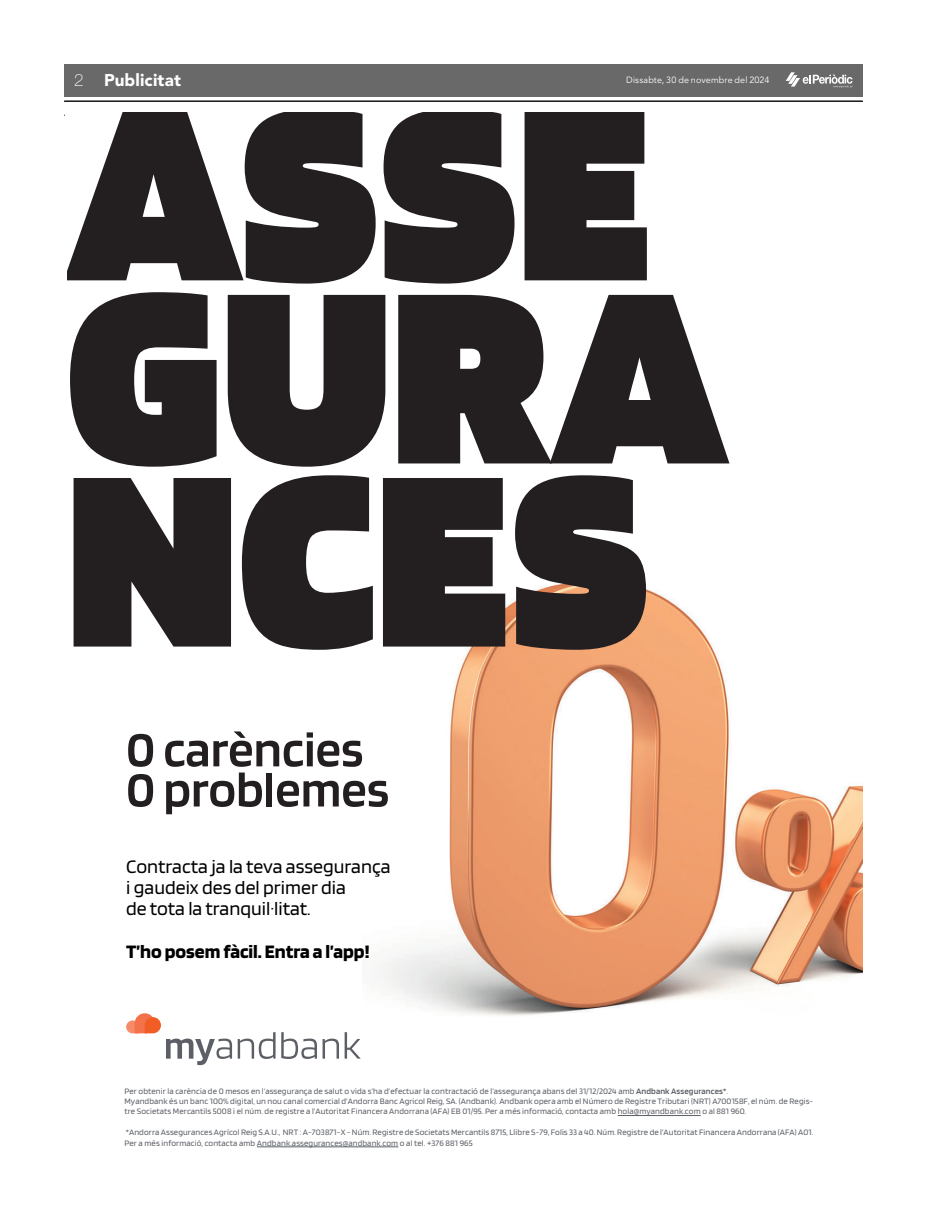
<style>
.page{position:relative;width:927px;height:1220px;background:#fff}
.page>*{position:absolute;margin:0;border:0;box-sizing:border-box;transform-origin:0 0}
.t1{font:900 268.8px "Blinker";color:#231f20}
.t2{font:600 51px/40.1px "Blinker";color:#231f20}
.t3{font:19.9px/21.2px "Blinker";color:#000001}
.t4{font:700 19.9px "Blinker";color:#000001}
.t5{font:900 17px "Avenir LT Std";letter-spacing:.01em;color:#fff}
.t6{font:9px "Avenir LT Std";letter-spacing:.015em;color:#fff}
.t7{font:8.7px/10.4px "Blinker";letter-spacing:.01em;color:#5c6066}
.s1{font-family:"Helvetica Neue LT Std";font-weight:100}
.s2{font-weight:600}
</style>
<div class="page">
<div style="left:64px;top:64px;width:798px;height:32px;background:#696969"></div>
<svg style="left:786px;top:72px;width:66px;height:16px"></svg>
<hr style="left:64px;top:101px;width:798px;height:1px;background:#231f20">
<img style="left:376px;top:581px;width:486px;height:435px">
<svg style="left:166px;top:1038px;width:66px;height:27px"></svg>
<svg style="left:238px;top:1032px;width:37px;height:27px"></svg>
<svg style="left:281px;top:1032px;width:80px;height:27px"></svg>
<svg style="left:126px;top:1020px;width:13px;height:13px"></svg>
<div style="left:135px;top:1013px;width:20px;height:20px;background:#f3724a;border-radius:10px"></div>
<div style="left:145px;top:1017px;width:16px;height:16px;background:#f25c25;border-radius:8px"></div>
<hr style="left:617px;top:1115px;width:84px;height:1px;background:#5c6066">
<hr style="left:257px;top:1146px;width:141px;height:1px;background:#5c6066">
<h3 class="t5" style="left:74px;top:70px;width:108px"><span class="s1">2</span> Publicitat</h3>
<p class="t6" style="left:626px;top:75px;width:145px">Dissabte, 30 de novembre del 2024</p>
<h1 class="t1" style="left:66px;top:52px;width:587px">ASSE</h1>
<h1 class="t1" style="left:66px;top:235px;width:662px">GURA</h1>
<h1 class="t1" style="left:66px;top:418px;width:584px">NCES</h1>
<h2 class="t2" style="left:126px;top:730px;width:265px">0 carències<br>0 problemes</h2>
<h3 class="t3" style="left:126px;top:856px;width:266px">Contracta ja la teva assegurança i gaudeix des del primer dia<br>de tota la tranquil·litat.</h3>
<h3 class="t4" style="left:126px;top:941px;width:245px">T’ho posem fàcil. Entra a l’app!</h3>
<p class="t7" style="left:124px;top:1086px;width:690px">Per obtenir la carència de 0 mesos en l’assegurança de salut o vida s’ha d’efectuar la contractació de l’assegurança abans del 31/12/2024 amb <span class="s2">Andbank Assegurances*</span>.<br>Myandbank és un banc 100% digital, un nou canal comercial d’Andorra Banc Agricol Reig, SA. (Andbank). Andbank opera amb el Número de Registre Tributari (NRT) A700158F, el núm. de Regis&shy;tre Societats Mercantils 5008 i el núm. de registre a l’Autoritat Financera Andorrana (AFA) EB 01/95. Per a més informació, contacta amb hola@myandbank.com o al 881 960.</p>
<p class="t7" style="left:124px;top:1127px;width:690px">*Andorra Assegurances Agrícol Reig S.A.U., NRT : A-703871-X - Núm. Registre de Societats Mercantils 8715, Llibre S-79, Folis 33 a 40. Núm. Registre de l’Autoritat Financera Andorrana (AFA) A01.<br>Per a més informació, contacta amb Andbank.assegurances@andbank.com o al tel. +376 881 965</p>
</div>
